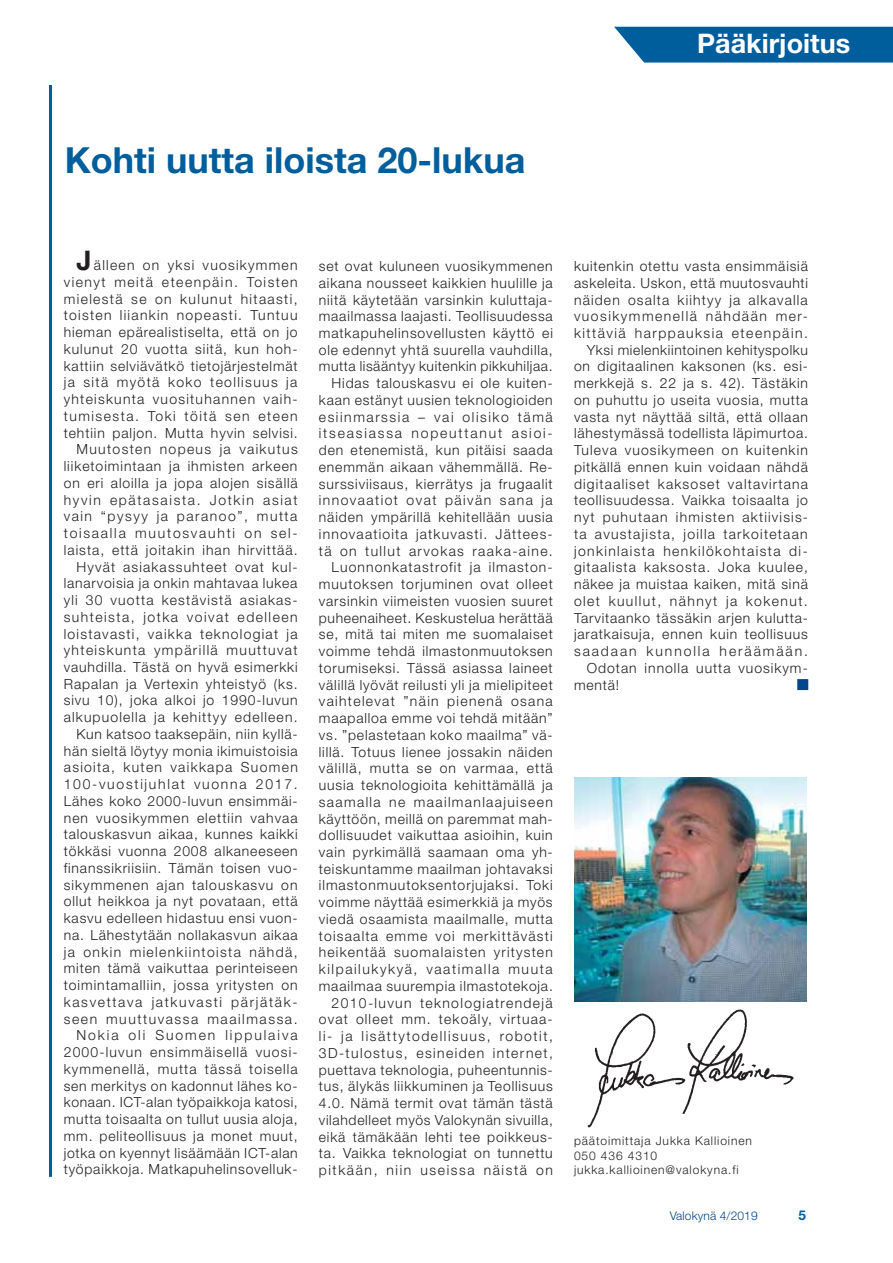
<style>
.page{position:relative;width:893px;height:1263px;background:#fff}
.page>*{position:absolute;margin:0;border:0;box-sizing:border-box;transform-origin:0 0}
.t1{font:700 36px "Helvetica Neue LT Std";color:#005e9d}
.t2{font:700 27px "Helvetica Neue LT Std";color:#fff}
.t3{font:300 13.95px/16.8px "Helvetica Neue LT Std";letter-spacing:.06em;color:#231f20;text-align:right}
.t4{font:300 13.95px "Helvetica Neue LT Std";letter-spacing:.085em;color:#231f20}
.t5{font:300 13.95px "Helvetica Neue LT Std";letter-spacing:.1em;color:#231f20}
.t6{font:300 13.95px "Helvetica Neue LT Std";letter-spacing:.08em;color:#231f20}
.t7{font:300 13.95px "Helvetica Neue LT Std";letter-spacing:.09em;color:#231f20}
.t8{font:300 13.95px "Helvetica Neue LT Std";letter-spacing:.11em;color:#231f20}
.t9{font:300 13.95px "Helvetica Neue LT Std";letter-spacing:.105em;color:#231f20}
.t10{font:300 13.95px "Helvetica Neue LT Std";letter-spacing:.14em;color:#231f20}
.t11{font:700 13.5px "Helvetica Neue LT Std";color:#005e9d}
.t12{font:300 12px/14.4px "Helvetica Neue LT Std";letter-spacing:.075em;color:#231f20}
.t13{font:300 12px "Helvetica Neue LT Std";letter-spacing:.01em;color:#00478d}
.s1{font-weight:700;font-size:27px}
</style>
<div class="page">
<hr style="left:49px;top:85px;width:3px;height:1092px;background:#005e9d">
<svg style="left:614px;top:27px;width:279px;height:36px;background:#1068a3"></svg>
<img style="left:574px;top:777px;width:233px;height:225px">
<img style="left:587px;top:1009px;width:207px;height:118px">
<h1 class="t1" style="left:65px;top:148px;width:462px">Kohti uutta iloista 20-lukua</h1>
<h2 class="t2" style="left:697px;top:34px;width:154px">Pääkirjoitus</h2>
<p class="t3" style="left:64px;top:259px;width:236px"><span class="s1">J</span>älleen on yksi vuosikymmen vienyt meitä eteenpäin. Toisten mielestä se on kulunut hitaasti, toisten liiankin nopeasti. Tuntuu hieman epärealistiselta, että on jo kulunut 20 vuotta siitä, kun hoh&shy;kattiin selviävätkö tietojärjestelmät ja sitä myötä koko teollisuus ja yhteiskunta vuosituhannen vaih&shy;tumisesta. Toki töitä sen eteen tehtiin paljon. Mutta hyvin selvisi.<br>Muutosten nopeus ja vaikutus liiketoimintaan ja ihmisten arkeen on eri aloilla ja jopa alojen sisällä hyvin epätasaista. Jotkin asiat vain “pysyy ja paranoo”, mutta toisaalla muutosvauhti on sel&shy;laista, että joitakin ihan hirvittää.<br>Hyvät asiakassuhteet ovat kul&shy;lanarvoisia ja onkin mahtavaa lukea yli 30 vuotta kestävistä asiakas&shy;suhteista, jotka voivat edelleen loistavasti, vaikka teknologiat ja yhteiskunta ympärillä muuttuvat vauhdilla. Tästä on hyvä esimerkki Rapalan ja Vertexin yhteistyö (ks. sivu 10), joka alkoi jo 1990-luvun alkupuolella ja kehittyy edelleen.<br>Kun katsoo taaksepäin, niin kyllä&shy;hän sieltä löytyy monia ikimuistoisia asioita, kuten vaikkapa Suomen 100-vuostijuhlat vuonna 2017.<br>Lähes koko 2000-luvun ensimmäi&shy;nen vuosikymmen elettiin vahvaa talouskasvun aikaa, kunnes kaikki tökkäsi vuonna 2008 alkaneeseen finanssikriisiin. Tämän toisen vuo&shy;sikymmenen ajan talouskasvu on ollut heikkoa ja nyt povataan, että kasvu edelleen hidastuu ensi vuon&shy;na. Lähestytään nollakasvun aikaa ja onkin mielenkiintoista nähdä, miten tämä vaikuttaa perinteiseen toimintamalliin, jossa yritysten on kasvettava jatkuvasti pärjätäk&shy;seen muuttuvassa maailmassa.<br>Nokia oli Suomen lippulaiva 2000-luvun ensimmäisellä vuosi&shy;kymmenellä, mutta tässä toisella sen merkitys on kadonnut lähes ko&shy;konaan. ICT-alan työpaikkoja katosi, mutta toisaalta on tullut uusia aloja, mm. peliteollisuus ja monet muut, jotka on kyennyt lisäämään ICT-alan työpaikkoja. Matkapuhelinsovelluk-</p>
<p class="t3" style="left:319px;top:259px;width:236px">set ovat kuluneen vuosikymmenen aikana nousseet kaikkien huulille ja niitä käytetään varsinkin kuluttaja&shy;maailmassa laajasti. Teollisuudessa matkapuhelinsovellusten käyttö ei ole edennyt yhtä suurella vauhdilla, mutta lisääntyy kuitenkin pikkuhiljaa.<br>Hidas talouskasvu ei ole kuiten&shy;kaan estänyt uusien teknologioiden esiinmarssia – vai olisiko tämä itseasiassa nopeuttanut asioi&shy;den etenemistä, kun pitäisi saada enemmän aikaan vähemmällä. Re&shy;surssiviisaus, kierrätys ja frugaalit innovaatiot ovat päivän sana ja näiden ympärillä kehitellään uusia innovaatioita jatkuvasti. Jättees&shy;tä on tullut arvokas raaka-aine.<br>Luonnonkatastrofit ja ilmaston&shy;muutoksen torjuminen ovat olleet varsinkin viimeisten vuosien suuret puheenaiheet. Keskustelua herättää se, mitä tai miten me suomalaiset voimme tehdä ilmastonmuutoksen torumiseksi. Tässä asiassa laineet välillä lyövät reilusti yli ja mielipiteet vaihtelevat ”näin pienenä osana maapalloa emme voi tehdä mitään” vs. ”pelastetaan koko maailma” vä&shy;lillä. Totuus lienee jossakin näiden välillä, mutta se on varmaa, että uusia teknologioita kehittämällä ja saamalla ne maailmanlaajuiseen käyttöön, meillä on paremmat mah&shy;dollisuudet vaikuttaa asioihin, kuin vain pyrkimällä saamaan oma yh&shy;teiskuntamme maailman johtavaksi ilmastonmuutoksentorjujaksi. Toki voimme näyttää esimerkkiä ja myös viedä osaamista maailmalle, mutta toisaalta emme voi merkittävästi heikentää suomalaisten yritysten kilpailukykyä, vaatimalla muuta maailmaa suurempia ilmastotekoja.<br>2010-luvun teknologiatrendejä ovat olleet mm. tekoäly, virtuaa&shy;li- ja lisättytodellisuus, robotit, 3D-tulostus, esineiden internet, puettava teknologia, puheentunnis&shy;tus, älykäs liikkuminen ja Teollisuus 4.0. Nämä termit ovat tämän tästä vilahdelleet myös Valokynän sivuilla, eikä tämäkään lehti tee poikkeus&shy;ta. Vaikka teknologiat on tunnettu pitkään, niin useissa näistä on</p>
<p class="t3" style="left:574px;top:259px;width:235px">kuitenkin otettu vasta ensimmäisiä</p>
<p class="t3" style="left:574px;top:276px;width:235px">askeleita. Uskon, että muutosvauhti</p>
<p class="t4" style="left:574px;top:295px;width:235px">näiden osalta kiihtyy ja alkavalla</p>
<p class="t9" style="left:574px;top:311px;width:235px">vuosikymmenellä nähdään mer-</p>
<p class="t8" style="left:574px;top:328px;width:235px">kittäviä harppauksia eteenpäin.</p>
<p class="t3" style="left:587px;top:343px;width:223px">Yksi mielenkiintoinen kehityspolku</p>
<p class="t3" style="left:574px;top:360px;width:235px">on digitaalinen kaksonen (ks. esi-</p>
<p class="t3" style="left:574px;top:377px;width:235px">merkkejä s. 22 ja s. 42). Tästäkin</p>
<p class="t3" style="left:574px;top:393px;width:235px">on puhuttu jo useita vuosia, mutta</p>
<p class="t3" style="left:574px;top:410px;width:235px">vasta nyt näyttää siltä, että ollaan</p>
<p class="t3" style="left:574px;top:427px;width:235px">lähestymässä todellista läpimurtoa.</p>
<p class="t6" style="left:574px;top:445px;width:235px">Tuleva vuosikymeen on kuitenkin</p>
<p class="t3" style="left:574px;top:460px;width:235px">pitkällä ennen kuin voidaan nähdä</p>
<p class="t4" style="left:574px;top:479px;width:235px">digitaaliset kaksoset valtavirtana</p>
<p class="t3" style="left:574px;top:494px;width:235px">teollisuudessa. Vaikka toisaalta jo</p>
<p class="t4" style="left:574px;top:512px;width:235px">nyt puhutaan ihmisten aktiivisis-</p>
<p class="t7" style="left:574px;top:529px;width:235px">ta avustajista, joilla tarkoitetaan</p>
<p class="t5" style="left:574px;top:546px;width:235px">jonkinlaista henkilökohtaista di-</p>
<p class="t6" style="left:574px;top:562px;width:235px">gitaalista kaksosta. Joka kuulee,</p>
<p class="t3" style="left:574px;top:577px;width:235px">näkee ja muistaa kaiken, mitä sinä</p>
<p class="t5" style="left:574px;top:596px;width:235px">olet kuullut, nähnyt ja kokenut.</p>
<p class="t3" style="left:574px;top:611px;width:235px">Tarvitaanko tässäkin arjen kulutta-</p>
<p class="t3" style="left:574px;top:628px;width:235px">jaratkaisuja, ennen kuin teollisuus</p>
<p class="t10" style="left:574px;top:646px;width:235px">saadaan kunnolla heräämään.</p>
<p class="t3" style="left:587px;top:661px;width:223px">Odotan innolla uutta vuosikym-</p>
<p class="t3" style="left:574px;top:678px;width:47px">mentä!</p>
<p class="t12" style="left:574px;top:1135px;width:179px">päätoimittaja Jukka Kallioinen<br>050 436 4310 jukka.kallioinen@valokyna.fi</p>
<p class="t13" style="left:670px;top:1211px;width:90px">Valokynä 4/2019</p>
<p class="t11" style="left:798px;top:1210px;width:9px">5</p>
</div>
